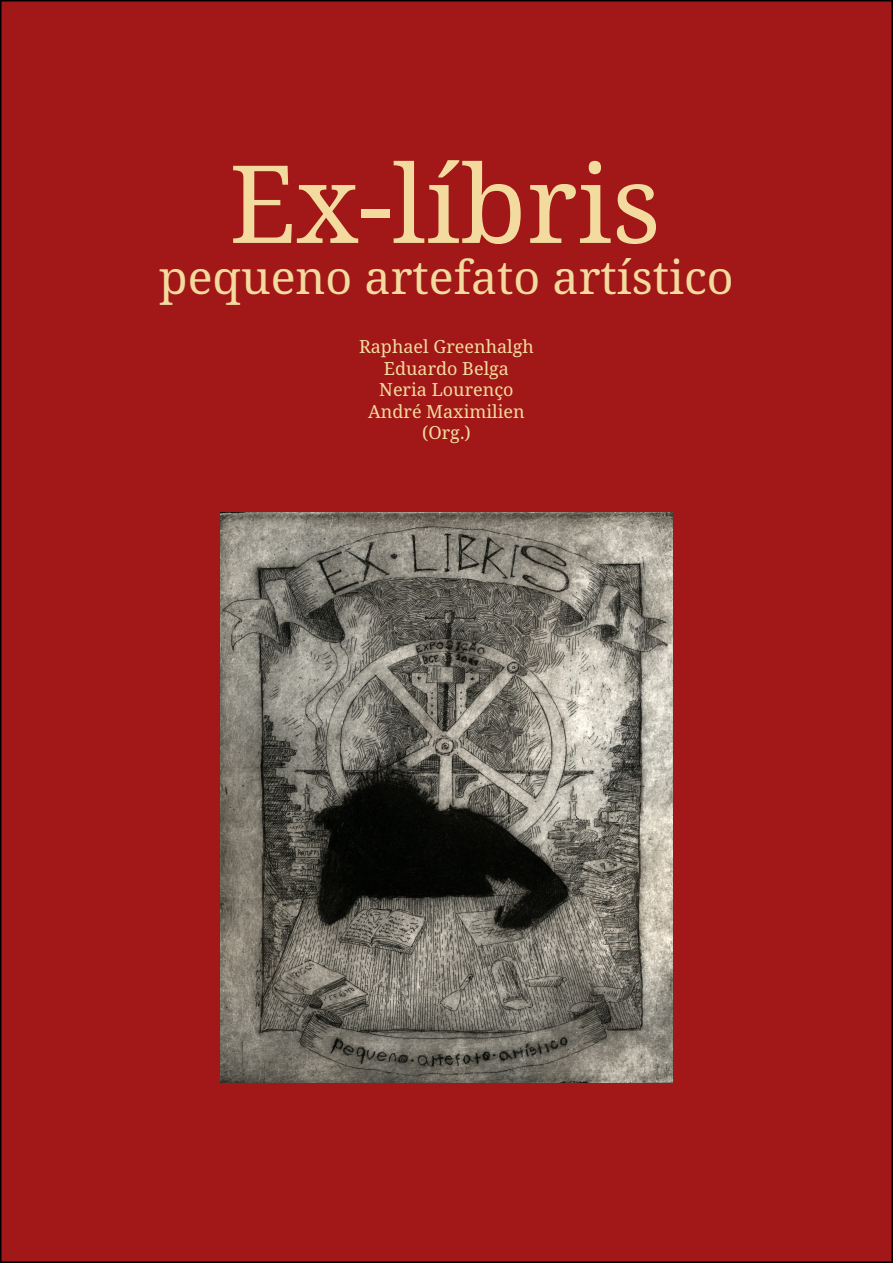
<style>
.page{position:relative;width:893px;height:1263px;background:#fff}
.page>*{position:absolute;margin:0;border:0;box-sizing:border-box;transform-origin:0 0}
.t1{font:108px "Noto Serif";color:#f3db9f}
.t2{font:46.5px "Noto Serif";color:#f3db9f}
.t3{font:18px "Noto Serif";color:#f3db9f}
</style>
<div class="page">
<div style="left:1px;top:1px;width:892px;height:1261px;background:#a21717"></div>
<img style="left:220px;top:512px;width:453px;height:570px">
<p class="t1" style="left:229px;top:130px;width:433px">Ex-líbris</p>
<p class="t2" style="left:159px;top:245px;width:576px">pequeno artefato artístico</p>
<p class="t3" style="left:359px;top:334px;width:176px">Raphael Greenhalgh</p>
<p class="t3" style="left:384px;top:356px;width:127px">Eduardo Belga</p>
<p class="t3" style="left:379px;top:377px;width:136px">Neria Lourenço</p>
<p class="t3" style="left:368px;top:399px;width:158px">André Maximilien</p>
<p class="t3" style="left:422px;top:421px;width:50px">(Org.)</p>
</div>
